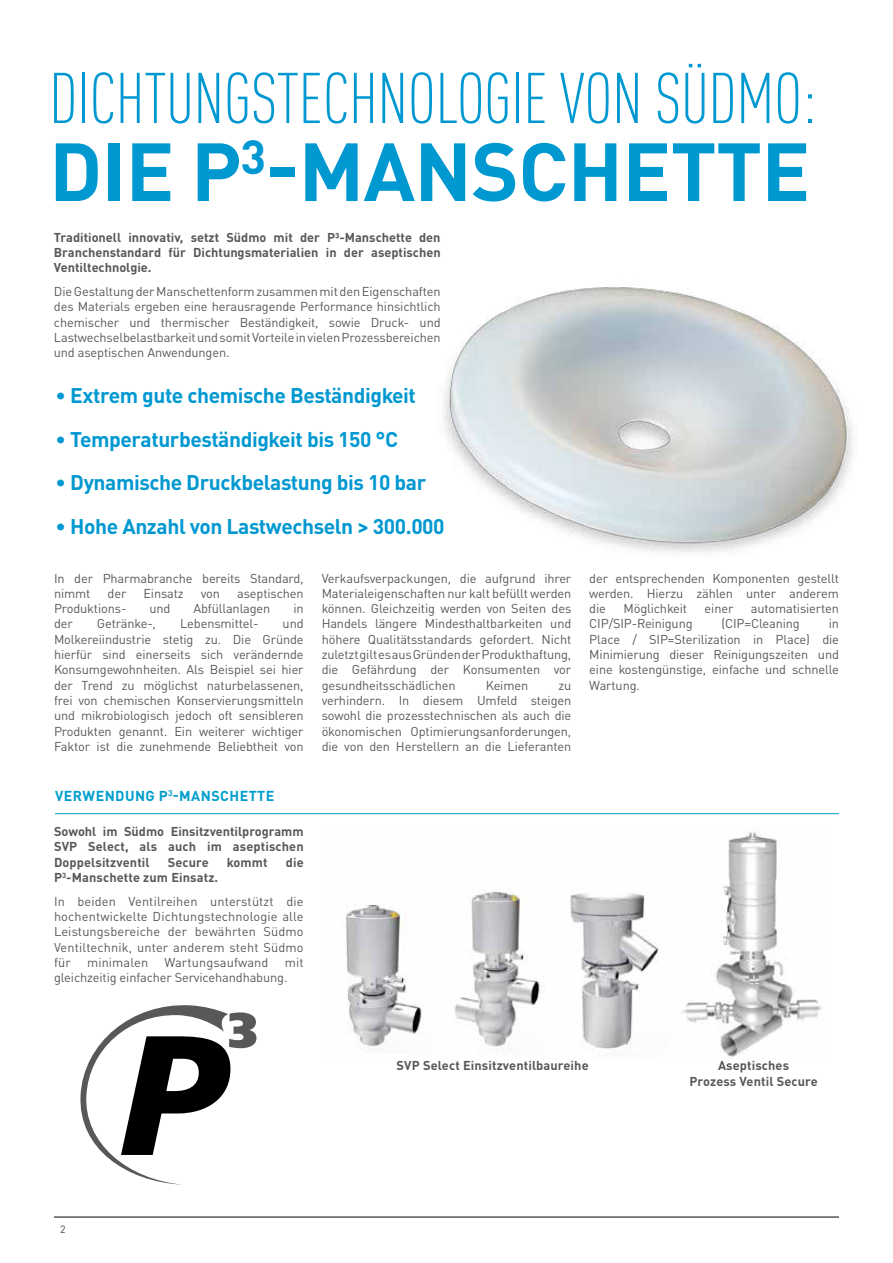
<style>
.page{position:relative;width:893px;height:1263px;background:#fff}
.page>*{position:absolute;margin:0;border:0;box-sizing:border-box;transform-origin:0 0}
.t1{font:700 81px "DIN Pro";letter-spacing:-.01em;color:#0098d1}
.t2{font:300 condensed 70.5px "DIN Pro";letter-spacing:-.01em;color:#0098d1}
.t3{font:700 21px "DIN Pro";letter-spacing:-.02em;color:#0098d1}
.t4{font:700 14.25px "DIN Pro";letter-spacing:.03em;color:#009ece}
.t5{font:12.75px/15.3px "DIN Pro";letter-spacing:-.01em;color:#58585a;text-align:justify}
.t6{font:700 12.75px/15.3px "DIN Pro";letter-spacing:.01em;color:#58585a;text-align:justify}
.t7{font:12.75px/24px "DIN Pro";letter-spacing:.01em;color:#58585a}
.t8{font:10.5px "DIN Pro";color:#3e3d40}
.s1{font-weight:400}
.s2{font-weight:700}
</style>
<div class="page">
<hr style="left:54px;top:1217px;width:785px;height:1px;background:#000">
<svg style="left:80px;top:1005px;width:176px;height:180px"></svg>
<img style="left:345px;top:831px;width:477px;height:227px">
<img style="left:443px;top:287px;width:410px;height:265px">
<hr style="left:55px;top:813px;width:784px;height:1px;background:#009ece">
<h2 class="t2" style="left:49px;top:48px;width:769px">DICHTUNGSTECHNOLOGIE VON SÜDMO:</h2>
<h1 class="t1" style="left:49px;top:104px;width:763px">DIE P<sup>3</sup>-MANSCHETTE</h1>
<p class="t6" style="left:54px;top:228px;width:388px">Traditionell innovativ, setzt Südmo mit der P³-Manschette den Branchenstandard für Dichtungsmaterialien in der aseptischen Ventiltechnolgie.</p>
<p class="t5" style="left:54px;top:283px;width:388px">Die Gestaltung der Manschettenform zusammen mit den Eigenschaften des Materials ergeben eine herausragende Performance hinsichtlich chemischer und thermischer Beständigkeit, sowie Druck- und Lastwechselbelastbarkeit und somit Vorteile in vielen Prozessbereichen und aseptischen Anwendungen.</p>
<h3 class="t3" style="left:55px;top:378px;width:362px"><span class="s1">•</span> Extrem gute chemische Beständigkeit</h3>
<h3 class="t3" style="left:55px;top:421px;width:345px"><span class="s1">•</span> Temperaturbeständigkeit bis 150 °C</h3>
<h3 class="t3" style="left:55px;top:465px;width:373px"><span class="s1">•</span> Dynamische Druckbelastung bis 10 bar</h3>
<h3 class="t3" style="left:55px;top:508px;width:391px"><span class="s1">•</span> Hohe Anzahl von Lastwechseln &gt; 300.000</h3>
<p class="t5" style="left:54px;top:569px;width:251px">In der Pharmabranche bereits Standard, nimmt</p>
<p class="t5" style="left:108px;top:584px;width:20px">der</p>
<p class="t5" style="left:143px;top:584px;width:42px">Einsatz</p>
<p class="t5" style="left:201px;top:584px;width:21px">von</p>
<p class="t5" style="left:237px;top:584px;width:68px">aseptischen</p>
<p class="t5" style="left:54px;top:600px;width:74px">Produktions-</p>
<p class="t5" style="left:149px;top:600px;width:23px">und</p>
<p class="t5" style="left:193px;top:600px;width:79px">Abfüllanlagen</p>
<p class="t5" style="left:293px;top:600px;width:12px">in</p>
<p class="t5" style="left:54px;top:615px;width:20px">der</p>
<p class="t5" style="left:97px;top:615px;width:61px">Getränke-,</p>
<p class="t5" style="left:180px;top:615px;width:80px">Lebensmittel-</p>
<p class="t5" style="left:54px;top:615px;width:251px;text-indent:229px">und Molkereiindustrie stetig zu. Die Gründe hierfür sind einerseits sich verändernde Konsumgewohnheiten. Als Beispiel sei hier der Trend zu möglichst naturbelassenen, frei von chemischen Konservierungsmitteln und mikrobiologisch jedoch oft sensibleren Produkten genannt. Ein weiterer wichtiger Faktor ist die zunehmende Beliebtheit von</p>
<p class="t4" style="left:55px;top:783px;width:221px">VERWENDUNG P<sup>3</sup>-MANSCHETTE</p>
<p class="t6" style="left:54px;top:822px;width:251px">Sowohl im Südmo Einsitzventilprogramm SVP Select, als auch im aseptischen Doppelsitzventil</p>
<p class="t6" style="left:168px;top:853px;width:42px">Secure</p>
<p class="t6" style="left:227px;top:853px;width:42px">kommt</p>
<p class="t6" style="left:286px;top:853px;width:19px">die</p>
<p class="t7" style="left:54px;top:864px;width:251px"><span class="s2">P</span><sup>3</sup><span class="s2">-Manschette zum Einsatz.<br></span>In beiden Ventilreihen unterstützt die</p>
<p class="t5" style="left:54px;top:908px;width:251px">hochentwickelte Dichtungstechnologie alle Leistungsbereiche der bewährten Südmo Ventiltechnik, unter anderem steht Südmo für</p>
<p class="t7" style="left:87px;top:949px;width:63px">minimalen</p>
<p class="t7" style="left:164px;top:949px;width:106px">Wartungsaufwand</p>
<p class="t5" style="left:54px;top:953px;width:251px;text-indent:231px">mit gleichzeitig einfacher Servicehandhabung.</p>
<p class="t5" style="left:322px;top:569px;width:251px">Verkaufsverpackungen, die aufgrund ihrer Materialeigenschaften nur kalt befüllt werden können. Gleichzeitig werden von Seiten des Handels längere Mindesthaltbarkeiten und höhere Qualitätsstandards gefordert. Nicht zuletzt gilt es aus Gründen der Produkthaftung, die Gefährdung der Konsumenten vor gesundheitsschädlichen</p>
<p class="t5" style="left:486px;top:676px;width:44px">Keimen</p>
<p class="t5" style="left:322px;top:676px;width:251px;text-indent:237px">zu verhindern. In diesem Umfeld steigen sowohl die prozesstechnischen als auch die ökonomischen Optimierungsanforderungen, die von den Herstellern an die Lieferanten</p>
<p class="t5" style="left:589px;top:569px;width:251px">der entsprechenden Komponenten gestellt werden. Hierzu zählen unter anderem die</p>
<p class="t5" style="left:623px;top:600px;width:65px">Möglichkeit</p>
<p class="t5" style="left:705px;top:600px;width:30px">einer</p>
<p class="t5" style="left:751px;top:600px;width:90px">automatisierten</p>
<p class="t5" style="left:589px;top:615px;width:105px">CIP/SIP-Reinigung</p>
<p class="t5" style="left:721px;top:615px;width:80px">(CIP=Cleaning</p>
<p class="t5" style="left:589px;top:615px;width:251px;text-indent:239px">in Place / SIP=Sterilization in Place) die Minimierung dieser Reinigungszeiten und eine kostengünstige, einfache und schnelle Wartung.</p>
<p class="t6" style="left:397px;top:1056px;width:194px">SVP Select Einsitzventilbaureihe</p>
<p class="t6" style="left:689px;top:1056px;width:130px;text-align:center">Aseptisches<br>Prozess Ventil Secure</p>
<p class="t8" style="left:60px;top:1221px;width:7px">2</p>
</div>
